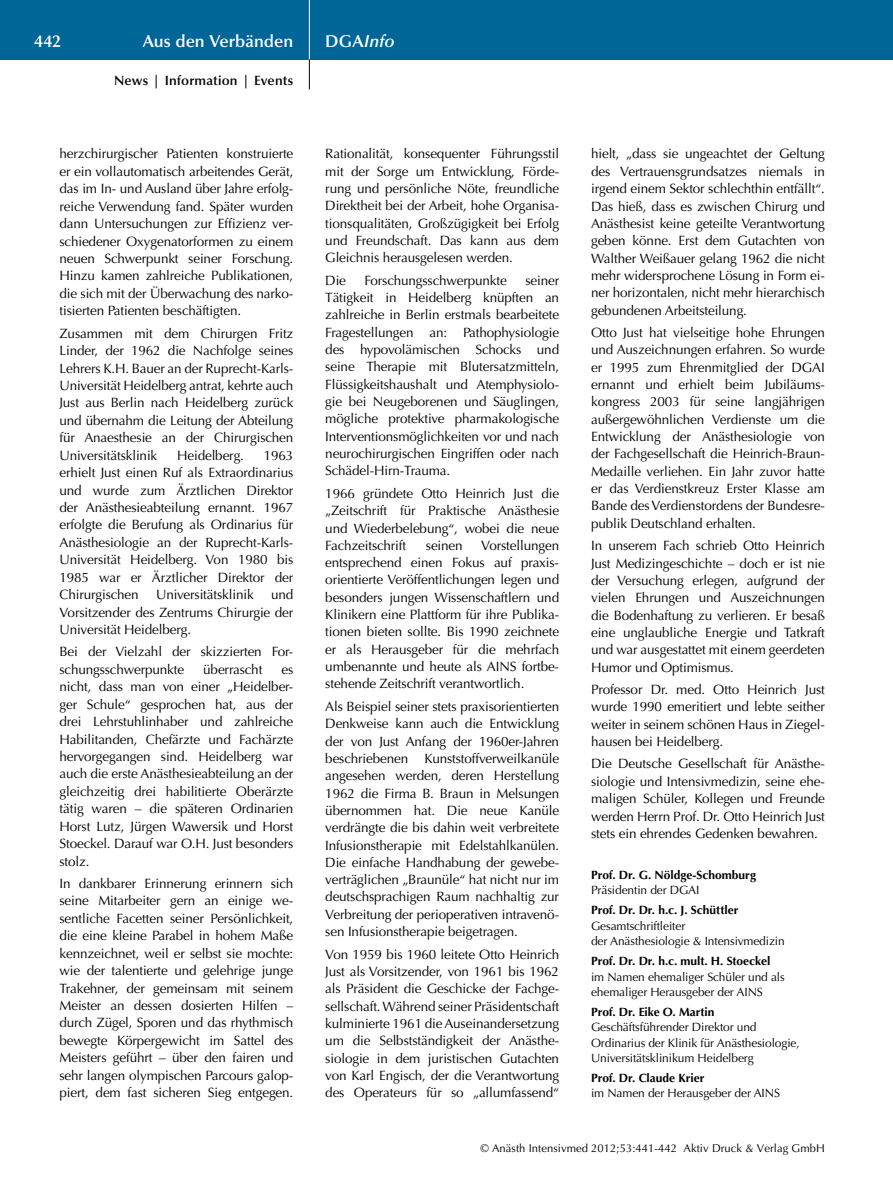
<style>
.page{position:relative;width:893px;height:1191px;background:#fff}
.page>*{position:absolute;margin:0;border:0;box-sizing:border-box;transform-origin:0 0}
.t1{font:600 17.25px "Optima";color:#fff}
.t2{font:italic 600 17.25px "Optima";color:#fff}
.t3{font:13.5px/17.4px "Optima";letter-spacing:-.01em;color:#000;text-align:justify}
.t4{font:600 13.5px "Optima";letter-spacing:.01em;color:#000}
.t5{font:12px/15.3px "Optima";letter-spacing:-.01em;color:#000}
.t6{font:700 12px "Optima";color:#000}
.t7{font:11.25px "Optima";letter-spacing:.005em;color:#000}
.s1{font-style:normal}
</style>
<div class="page">
<div style="left:0;top:0;width:893px;height:60px;background:#006597"></div>
<hr style="left:309px;top:0;width:1px;height:60px;background:#fff">
<svg style="left:309px;top:60px;width:1px;height:29px"></svg>
<p class="t1" style="left:34px;top:31px;width:29px">442</p>
<p class="t1" style="left:143px;top:31px;width:152px">Aus den Verbänden</p>
<p class="t2" style="left:325px;top:31px;width:71px"><span class="s1">DGA</span>Info</p>
<p class="t4" style="left:114px;top:73px;width:181px">News | Information | Events</p>
<p class="t3" style="left:60px;top:145px;width:235px">herzchirurgischer Patienten konstruierte er ein vollautomatisch arbeitendes Gerät, das im In- und Ausland über Jahre erfolg&shy;reiche Verwendung fand. Später wurden dann Untersuchungen zur Effizienz ver&shy;schiedener Oxygenatorformen zu einem neuen Schwerpunkt seiner Forschung.<br>Hinzu kamen zahlreiche Publikationen, die sich mit der Überwachung des narko&shy;tisierten Patienten beschäftigten.</p>
<p class="t3" style="left:60px;top:325px;width:235px">Zusammen mit dem Chirurgen Fritz Linder, der 1962 die Nachfolge seines Lehrers K.H. Bauer an der Ruprecht-Karls-Universität Heidelberg antrat, kehrte auch Just aus Berlin nach Heidelberg zurück und übernahm die Leitung der Abteilung für Anaesthesie an der Chirurgischen Universitätsklinik</p>
<p class="t3" style="left:177px;top:446px;width:68px">Heidelberg.</p>
<p class="t3" style="left:60px;top:446px;width:235px;text-indent:204px">1963 erhielt Just einen Ruf als Extraordinarius und wurde zum Ärztlichen Direktor der Anästhesieabteilung ernannt. 1967 erfolgte die Berufung als Ordinarius für Anästhesiologie an der Ruprecht-Karls-Universität Heidelberg. Von 1980 bis 1985 war er Ärztlicher Direktor der Chirurgischen</p>
<p class="t3" style="left:60px;top:586px;width:235px;text-indent:212px">und Vorsitzender des Zentrums Chirurgie der Universität Heidelberg.</p>
<p class="t3" style="left:60px;top:643px;width:235px">Bei der Vielzahl der skizzierten For&shy;schungsschwerpunkte</p>
<p class="t3" style="left:156px;top:586px;width:99px">Universitätsklinik</p>
<p class="t3" style="left:203px;top:661px;width:61px">überrascht</p>
<p class="t3" style="left:60px;top:661px;width:235px;text-indent:222px">es nicht, dass man von einer „Heidelber&shy;ger Schule“ gesprochen hat, aus der drei Lehrstuhlinhaber und zahlreiche Habilitanden, Chefärzte und Fachärzte hervorgegangen sind. Heidelberg war auch die erste Anästhesieabteilung an der gleichzeitig drei habilitierte Oberärzte tätig waren – die späteren Ordinarien Horst Lutz, Jürgen Wawersik und Horst Stoeckel. Darauf war O.H. Just besonders stolz.</p>
<p class="t3" style="left:60px;top:875px;width:235px">In dankbarer Erinnerung erinnern sich seine Mitarbeiter gern an einige we&shy;sentliche Facetten seiner Persönlichkeit, die eine kleine Parabel in hohem Maße kennzeichnet, weil er selbst sie mochte: wie der talentierte und gelehrige junge Trakehner, der gemeinsam mit seinem Meister an dessen dosierten Hilfen – durch Zügel, Sporen und das rhythmisch bewegte Körpergewicht im Sattel des Meisters geführt – über den fairen und sehr langen olympischen Parcours galop&shy;piert, dem fast sicheren Sieg entgegen.</p>
<p class="t3" style="left:325px;top:145px;width:235px">Rationalität, konsequenter Führungsstil mit der Sorge um Entwicklung, Förde&shy;rung und persönliche Nöte, freundliche Direktheit bei der Arbeit, hohe Organisa&shy;tionsqualitäten, Großzügigkeit bei Erfolg und Freundschaft. Das kann aus dem Gleichnis herausgelesen werden.</p>
<p class="t3" style="left:325px;top:272px;width:22px">Die</p>
<p class="t3" style="left:364px;top:272px;width:144px">Forschungsschwerpunkte</p>
<p class="t3" style="left:325px;top:272px;width:235px;text-indent:200px">seiner Tätigkeit in Heidelberg knüpften an zahlreiche in Berlin erstmals bearbeitete Fragestellungen an: Pathophysiologie des hypovolämischen Schocks und seine Therapie mit Blutersatzmitteln, Flüssigkeitshaushalt und Atemphysiolo&shy;gie bei Neugeborenen und Säuglingen, mögliche protektive pharmakologische Interventionsmöglichkeiten vor und nach neurochirurgischen Eingriffen oder nach Schädel-Hirn-Trauma.</p>
<p class="t3" style="left:325px;top:485px;width:235px">1966 gründete Otto Heinrich Just die „Zeitschrift für Praktische Anästhesie und Wiederbelebung“, wobei die neue Fachzeitschrift</p>
<p class="t3" style="left:325px;top:537px;width:235px;text-indent:156px">Vorstellungen entsprechend einen Fokus auf praxis&shy;orientierte Veröffentlichungen legen und besonders jungen Wissenschaftlern und Klinikern eine Plattform für ihre Publika&shy;tionen bieten sollte. Bis 1990 zeichnete er als Herausgeber für die mehrfach umbenannte und heute als AINS fortbe&shy;stehende Zeitschrift verantwortlich.</p>
<p class="t3" style="left:325px;top:698px;width:235px">Als Beispiel seiner stets praxisorientierten Denkweise kann auch die Entwicklung der von Just Anfang der 1960er-Jahren beschriebenen Kunststoffverweilkanüle angesehen werden, deren Herstellung 1962 die Firma B. Braun in Melsungen übernommen hat. Die neue Kanüle verdrängte die bis dahin weit verbreitete Infusionstherapie mit Edelstahlkanülen.<br>Die einfache Handhabung der gewebe&shy;verträglichen „Braunüle“ hat nicht nur im deutschsprachigen Raum nachhaltig zur Verbreitung der perioperativen intravenö&shy;sen Infusionstherapie beigetragen.</p>
<p class="t3" style="left:325px;top:945px;width:235px">Von 1959 bis 1960 leitete Otto Heinrich Just als Vorsitzender, von 1961 bis 1962 als Präsident die Geschicke der Fachge&shy;sellschaft. Während seiner Präsidentschaft kulminierte 1961 die Auseinandersetzung um die Selbstständigkeit der Anästhe&shy;siologie in dem juristischen Gutachten von Karl Engisch, der die Verantwortung des Operateurs für so „allumfassend“</p>
<p class="t3" style="left:426px;top:537px;width:38px">seinen</p>
<p class="t3" style="left:591px;top:145px;width:235px">hielt, „dass sie ungeachtet der Geltung des Vertrauensgrundsatzes niemals in irgend einem Sektor schlechthin entfällt“.<br>Das hieß, dass es zwischen Chirurg und Anästhesist keine geteilte Verantwortung geben könne. Erst dem Gutachten von Walther Weißauer gelang 1962 die nicht mehr widersprochene Lösung in Form ei&shy;ner horizontalen, nicht mehr hierarchisch gebundenen Arbeitsteilung.</p>
<p class="t3" style="left:591px;top:324px;width:235px">Otto Just hat vielseitige hohe Ehrungen und Auszeichnungen erfahren. So wurde er 1995 zum Ehrenmitglied der DGAI ernannt und erhielt beim Jubiläums&shy;kongress 2003 für seine langjährigen außergewöhnlichen Verdienste um die Entwicklung der Anästhesiologie von der Fachgesellschaft die Heinrich-Braun-Medaille verliehen. Ein Jahr zuvor hatte er das Verdienstkreuz Erster Klasse am Bande des Verdienstordens der Bundesre&shy;publik Deutschland erhalten.</p>
<p class="t3" style="left:591px;top:537px;width:235px">In unserem Fach schrieb Otto Heinrich Just Medizingeschichte – doch er ist nie der Versuchung erlegen, aufgrund der vielen Ehrungen und Auszeichnungen die Bodenhaftung zu verlieren. Er besaß eine unglaubliche Energie und Tatkraft und war ausgestattet mit einem geerdeten Humor und Optimismus.</p>
<p class="t3" style="left:591px;top:681px;width:235px">Professor Dr. med. Otto Heinrich Just wurde 1990 emeritiert und lebte seither weiter in seinem schönen Haus in Ziegel&shy;hausen bei Heidelberg.</p>
<p class="t3" style="left:591px;top:755px;width:235px">Die Deutsche Gesellschaft für Anästhe&shy;siologie und Intensivmedizin, seine ehe&shy;maligen Schüler, Kollegen und Freunde werden Herrn Prof. Dr. Otto Heinrich Just stets ein ehrendes Gedenken bewahren.</p>
<p class="t6" style="left:591px;top:867px;width:166px">Prof. Dr. G. Nöldge-Schomburg</p>
<p class="t5" style="left:591px;top:882px;width:110px">Präsidentin der DGAI</p>
<p class="t6" style="left:591px;top:903px;width:149px">Prof. Dr. Dr. h.c. J. Schüttler</p>
<p class="t5" style="left:591px;top:918px;width:195px">Gesamtschriftleiter<br>der Anästhesiologie &amp; Intensivmedizin</p>
<p class="t6" style="left:591px;top:954px;width:181px">Prof. Dr. Dr. h.c. mult. H. Stoeckel</p>
<p class="t5" style="left:591px;top:969px;width:195px">im Namen ehemaliger Schüler und als ehemaliger Herausgeber der AINS</p>
<p class="t6" style="left:591px;top:1005px;width:125px">Prof. Dr. Eike O. Martin</p>
<p class="t5" style="left:591px;top:1019px;width:210px">Geschäftsführender Direktor und<br>Ordinarius der Klinik für Anästhesiologie,<br>Universitätsklinikum Heidelberg</p>
<p class="t6" style="left:591px;top:1071px;width:115px">Prof. Dr. Claude Krier</p>
<p class="t5" style="left:591px;top:1086px;width:190px">im Namen der Herausgeber der AINS</p>
<p class="t7" style="left:480px;top:1142px;width:346px">© Anästh Intensivmed 2012;53:441-442 Aktiv Druck &amp; Verlag GmbH</p>
</div>
